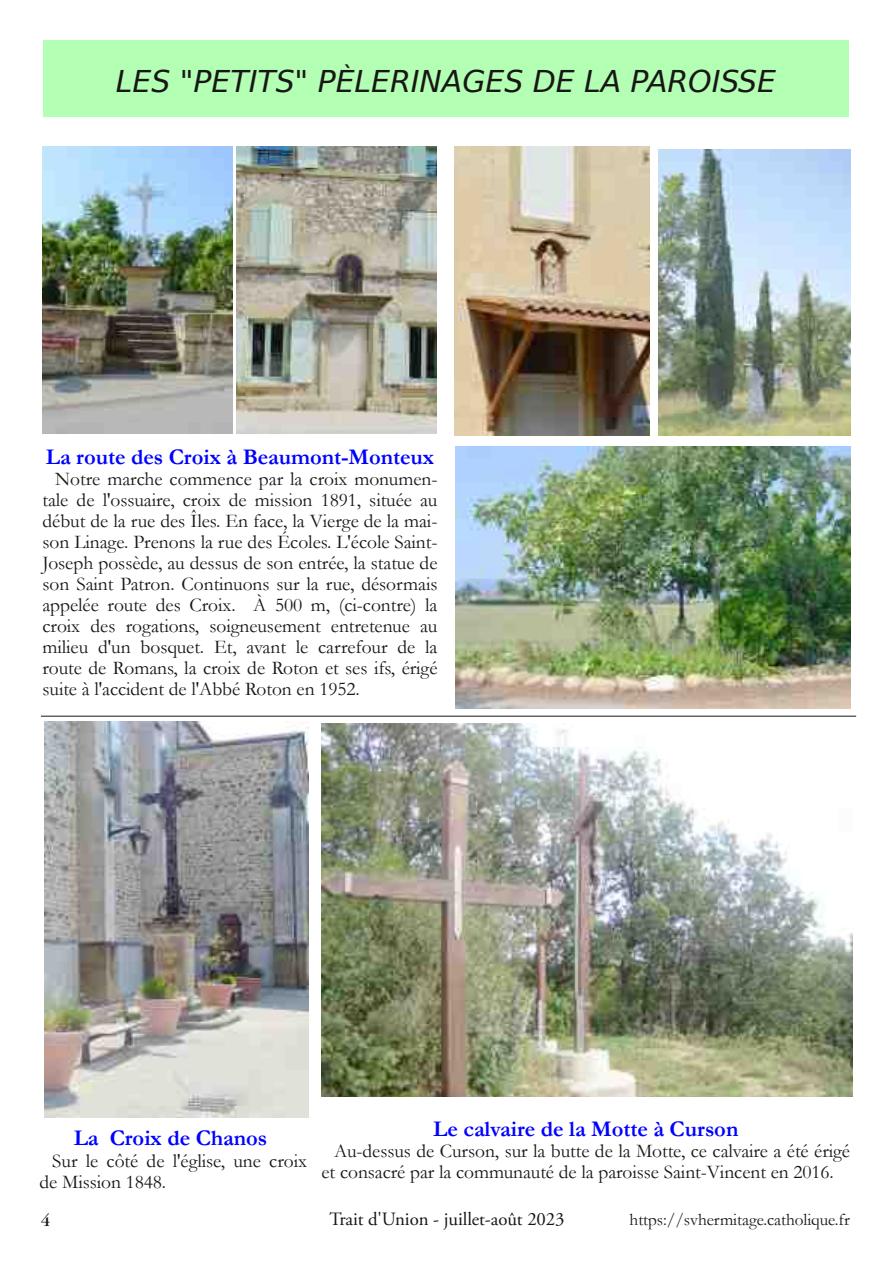
<style>
.page{position:relative;width:893px;height:1263px;background:#fff}
.page>*{position:absolute;margin:0;border:0;box-sizing:border-box;transform-origin:0 0}
.t1{font:italic 30px "DejaVu Sans";letter-spacing:-.005em;color:#181715}
.t2{font:700 22.5px "Garamond";letter-spacing:-.005em;color:#00f}
.t3{font:19.5px/21px "Garamond";color:#181715}
.t4{font:18.75px "Adobe Garamond Pro";letter-spacing:-.005em;color:#181715}
.t5{font:18px "Garamond";color:#181715}
.t6{font:17.25px "Garamond";letter-spacing:-.005em;color:#181715}
</style>
<div class="page">
<div style="left:44px;top:40px;width:805px;height:76px;background:#b3ffb3"></div>
<img style="left:42px;top:147px;width:191px;height:287px">
<img style="left:454px;top:146px;width:195px;height:290px">
<img style="left:658px;top:149px;width:192px;height:287px">
<img style="left:456px;top:446px;width:394px;height:263px">
<hr style="left:41px;top:716px;width:815px;height:1px;background:#181715">
<img style="left:45px;top:721px;width:263px;height:396px">
<img style="left:322px;top:723px;width:531px;height:373px">
<img style="left:237px;top:147px;width:200px;height:286px">
<h1 class="t1" style="left:116px;top:64px;width:662px">LES "PETITS" PÈLERINAGES DE LA PAROISSE</h1>
<p class="t2" style="left:46px;top:445px;width:390px">La route des Croix à Beaumont-Monteux</p>
<p class="t3" style="left:43px;top:469px;width:396px;text-align:justify;text-indent:13px">Notre marche commence par la croix monumen&shy;tale de l'ossuaire, croix de mission 1891, située au début de la rue des Îles. En face, la Vierge de la mai&shy;son Linage. Prenons la rue des Écoles. L'école Saint-Joseph possède, au dessus de son entrée, la statue de son Saint Patron. Continuons sur la rue, désormais appelée route des Croix. À 500 m, (ci-contre) la croix des rogations, soigneusement entretenue au milieu d'un bosquet. Et, avant le carrefour de la route de Romans, la croix de Roton et ses ifs, érigé suite à l'accident de l'Abbé Roton en 1952.</p>
<p class="t2" style="left:74px;top:1126px;width:195px">La Croix de Chanos</p>
<p class="t3" style="left:40px;top:1150px;width:269px;text-indent:13px">Sur le côté de l'église, une croix de Mission 1848.</p>
<p class="t2" style="left:433px;top:1117px;width:307px">Le calvaire de la Motte à Curson</p>
<p class="t3" style="left:322px;top:1141px;width:530px;text-indent:13px">Au-dessus de Curson, sur la butte de la Motte, ce calvaire a été érigé et consacré par la communauté de la paroisse Saint-Vincent en 2016.</p>
<p class="t5" style="left:41px;top:1211px;width:11px">4</p>
<p class="t4" style="left:330px;top:1211px;width:236px">Trait d'Union - juillet-août 2023</p>
<p class="t6" style="left:630px;top:1210px;width:222px">https://svhermitage.catholique.fr</p>
</div>
